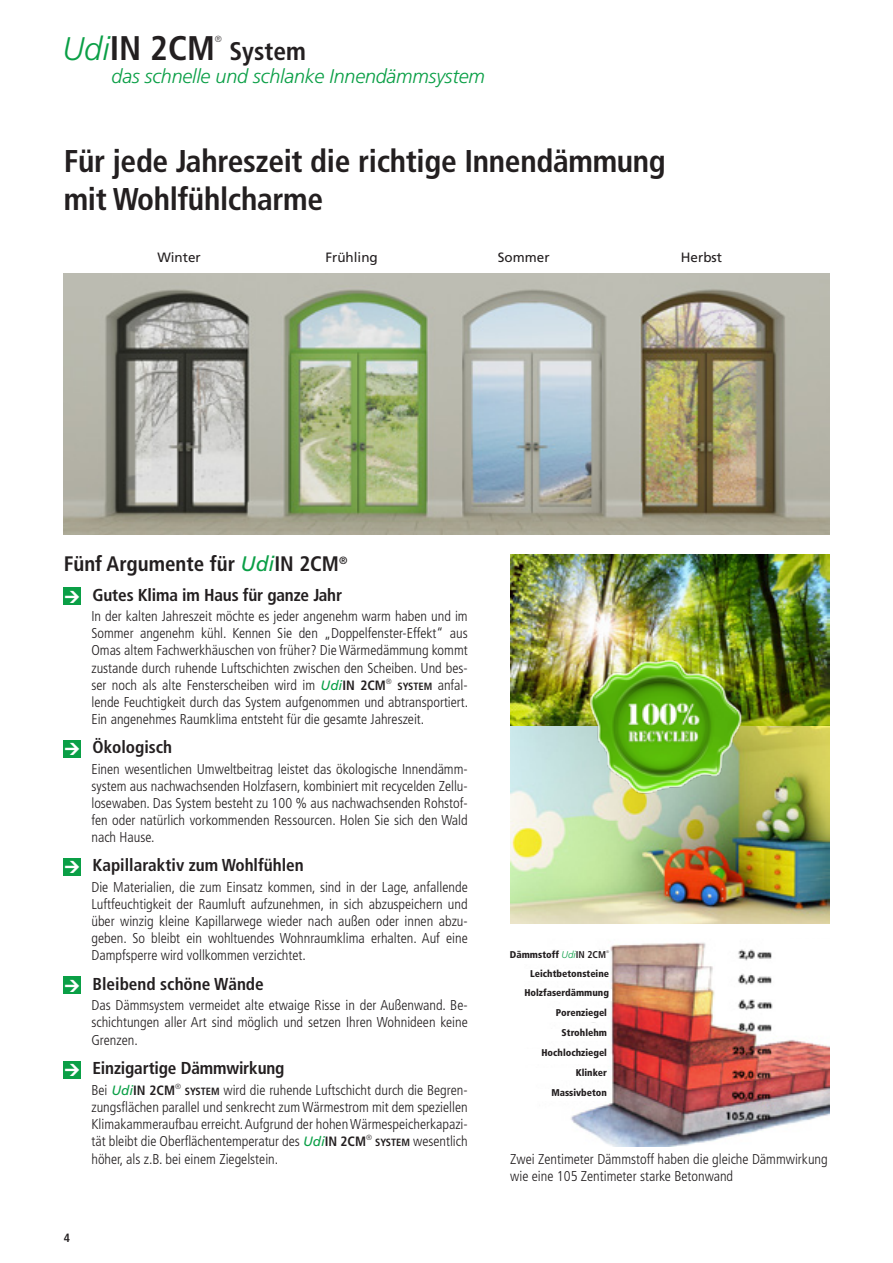
<style>
.page{position:relative;width:893px;height:1263px;background:#fff}
.page>*{position:absolute;margin:0;border:0;box-sizing:border-box;transform-origin:0 0}
.t1{font:700 condensed 34.2px "Frutiger";color:#231f20}
.t2{font:700 condensed 31.5px/37.8px "Frutiger";letter-spacing:-.01em;color:#231f20}
.t3{font:700 condensed 25.5px "Frutiger";color:#231f20}
.t4{font:700 condensed 21px "Frutiger";color:#231f20}
.t5{font:italic 300 19.8px "Frutiger";letter-spacing:-.01em;color:#0a9f46}
.t6{font:700 condensed 17.25px "Frutiger";letter-spacing:-.005em;color:#231f20}
.t7{font:300 condensed 14.25px/17.1px "Frutiger";color:#231f20;text-align:justify}
.t8{font:13.5px "Frutiger";color:#231f20}
.t9{font:700 condensed 12px "Frutiger";color:#231f20}
.t10{font:700 condensed 10.5px "Frutiger";color:#231f20}
.t11{font:900 condensed 9.75px "Frutiger";color:#231f20}
.t12{font:900 9.75px "Frutiger";color:#231f20}
.t13{font:300 condensed 8.85px "Frutiger";color:#231f20}
.t14{font:300 condensed 3.75px "Frutiger";color:#231f20}
.s1{font-weight:300;font-style:italic;font-stretch:normal;font-size:32.7px;color:#0a9f46}
.s2{font-weight:400;font-style:italic;font-stretch:normal;color:#0a9f46}
.s3{font-weight:400;font-style:italic;font-stretch:normal;font-size:13.5px;color:#0a9f46}
.s4{font-weight:700;font-size:13.5px}
.s5{font-weight:300;font-size:14.25px}
.s6{font-weight:700;font-size:10.5px}
.s7{font-weight:300;font-style:italic;font-stretch:normal;color:#0a9f46}
.s8{font-weight:700}
</style>
<div class="page">
<img style="left:64px;top:274px;width:765px;height:261px">
<div style="left:64px;top:588px;width:17px;height:17px;background:#0a9f46"></div>
<div style="left:64px;top:740px;width:17px;height:17px;background:#0a9f46"></div>
<div style="left:64px;top:858px;width:17px;height:17px;background:#0a9f46"></div>
<div style="left:64px;top:977px;width:17px;height:17px;background:#0a9f46"></div>
<div style="left:64px;top:1061px;width:17px;height:17px;background:#0a9f46"></div>
<img style="left:554px;top:942px;width:275px;height:205px">
<div style="left:507px;top:989px;width:105px;height:12px;background:#fff"></div>
<div style="left:504px;top:988px;width:105px;height:12px;background:#fff"></div>
<div style="left:504px;top:969px;width:105px;height:12px;background:#fff"></div>
<div style="left:504px;top:951px;width:105px;height:13px;background:#fff"></div>
<div style="left:502px;top:1008px;width:105px;height:14px;background:#fff"></div>
<div style="left:502px;top:1029px;width:105px;height:12px;background:#fff"></div>
<div style="left:502px;top:1049px;width:105px;height:15px;background:#fff"></div>
<div style="left:502px;top:1068px;width:105px;height:12px;background:#fff"></div>
<div style="left:502px;top:1089px;width:105px;height:11px;background:#fff"></div>
<img style="left:510px;top:555px;width:319px;height:369px">
<img style="left:554px;top:644px;width:216px;height:162px">
<div style="left:787px;top:939px;width:71px;height:76px;background:#fff"></div>
<h1 class="t1" style="left:63px;top:27px;width:154px"><span class="s1">Udi</span>IN 2CM</h1>
<p class="t13" style="left:215px;top:34px;width:9px">®</p>
<h3 class="t3" style="left:229px;top:36px;width:78px">System</h3>
<p class="t5" style="left:112px;top:65px;width:375px">das schnelle und schlanke Innendämmsystem</p>
<p class="t2" style="left:64px;top:143px;width:604px">Für jede Jahreszeit die richtige Innendämmung mit Wohlfühlcharme</p>
<p class="t8" style="left:157px;top:250px;width:45px">Winter</p>
<p class="t8" style="left:325px;top:250px;width:54px">Frühling</p>
<p class="t8" style="left:498px;top:250px;width:53px">Sommer</p>
<p class="t8" style="left:681px;top:250px;width:43px">Herbst</p>
<p class="t4" style="left:64px;top:551px;width:285px">Fünf Argumente für <span class="s2">Udi</span>IN 2CM<sup>®</sup></p>
<p class="t6" style="left:93px;top:584px;width:251px">Gutes Klima im Haus für ganze Jahr</p>
<p class="t7" style="left:91px;top:608px;width:378px">In der kalten Jahreszeit möchte es jeder angenehm warm haben und im Sommer angenehm kühl. Kennen Sie den „Doppelfenster-Effekt“ aus Omas altem Fachwerkhäuschen von früher? Die Wärmedämmung kommt zustande durch ruhende Luftschichten zwischen den Scheiben. Und bes&shy;ser noch als alte Fensterscheiben wird im <span class="s3">Udi</span><span class="s4">IN 2CM</span><sup>®</sup></p>
<p class="t10" style="left:397px;top:680px;width:72px">SYSTEM <span class="s5">anfal-</span></p>
<p class="t7" style="left:91px;top:693px;width:378px">lende Feuchtigkeit durch das System aufgenommen und abtransportiert.<br>Ein angenehmes Raumklima entsteht für die gesamte Jahreszeit.</p>
<p class="t6" style="left:93px;top:737px;width:81px">Ökologisch</p>
<p class="t7" style="left:91px;top:760px;width:378px">Einen wesentlichen Umweltbeitrag leistet das ökologische Innendämm&shy;system aus nachwachsenden Holzfasern, kombiniert mit recycelden Zellu&shy;losewaben. Das System besteht zu 100 % aus nachwachsenden Rohstof&shy;fen oder natürlich vorkommenden Ressourcen. Holen Sie sich den Wald nach Hause.</p>
<p class="t6" style="left:93px;top:855px;width:213px">Kapillaraktiv zum Wohlfühlen</p>
<p class="t7" style="left:91px;top:879px;width:378px">Die Materialien, die zum Einsatz kommen, sind in der Lage, anfallende Luftfeuchtigkeit der Raumluft aufzunehmen, in sich abzuspeichern und über winzig kleine Kapillarwege wieder nach außen oder innen abzu&shy;geben. So bleibt ein wohltuendes Wohnraumklima erhalten. Auf eine Dampfsperre wird vollkommen verzichtet.</p>
<p class="t6" style="left:93px;top:973px;width:173px">Bleibend schöne Wände</p>
<p class="t7" style="left:91px;top:997px;width:378px">Das Dämmsystem vermeidet alte etwaige Risse in der Außenwand. Be&shy;schichtungen aller Art sind möglich und setzen Ihren Wohnideen keine Grenzen.</p>
<p class="t6" style="left:93px;top:1057px;width:193px">Einzigartige Dämmwirkung</p>
<p class="t7" style="left:91px;top:1082px;width:378px">Bei <span class="s3">Udi</span><span class="s4">IN 2CM</span><sup>®</sup> <span class="s6">SYSTEM</span> wird die ruhende Luftschicht durch die Begren&shy;zungsflächen parallel und senkrecht zum Wärmestrom mit dem speziellen Klimakammeraufbau erreicht. Aufgrund der hohen Wärmespeicherkapazi&shy;tät bleibt die Oberflächentemperatur des <span class="s3">Udi</span><span class="s4">IN 2CM</span><sup>®</sup> <span class="s6">SYSTEM</span> wesentlich höher, als z.B. bei einem Ziegelstein.</p>
<p class="t9" style="left:64px;top:1231px;width:8px">4</p>
<p class="t11" style="left:510px;top:949px;width:98px">Dämmstoff <span class="s7">Udi</span><span class="s8">IN 2CM</span></p>
<p class="t14" style="left:606px;top:949px;width:5px">®</p>
<p class="t11" style="left:530px;top:967px;width:80px">Leichtbetonsteine</p>
<p class="t11" style="left:524px;top:986px;width:86px">Holzfaserdämmung</p>
<p class="t12" style="left:507px;top:988px;width:101px">Holzfaserdämmung</p>
<p class="t11" style="left:556px;top:1006px;width:53px">Porenziegel</p>
<p class="t11" style="left:562px;top:1027px;width:47px">Strohlehm</p>
<p class="t11" style="left:541px;top:1047px;width:67px">Hochlochziegel</p>
<p class="t11" style="left:576px;top:1066px;width:33px">Klinker</p>
<p class="t11" style="left:551px;top:1087px;width:57px">Massivbeton</p>
<p class="t7" style="left:510px;top:1150px;width:319px">Zwei Zentimeter Dämmstoff haben die gleiche Dämmwirkung wie eine 105 Zentimeter starke Betonwand</p>
</div>
